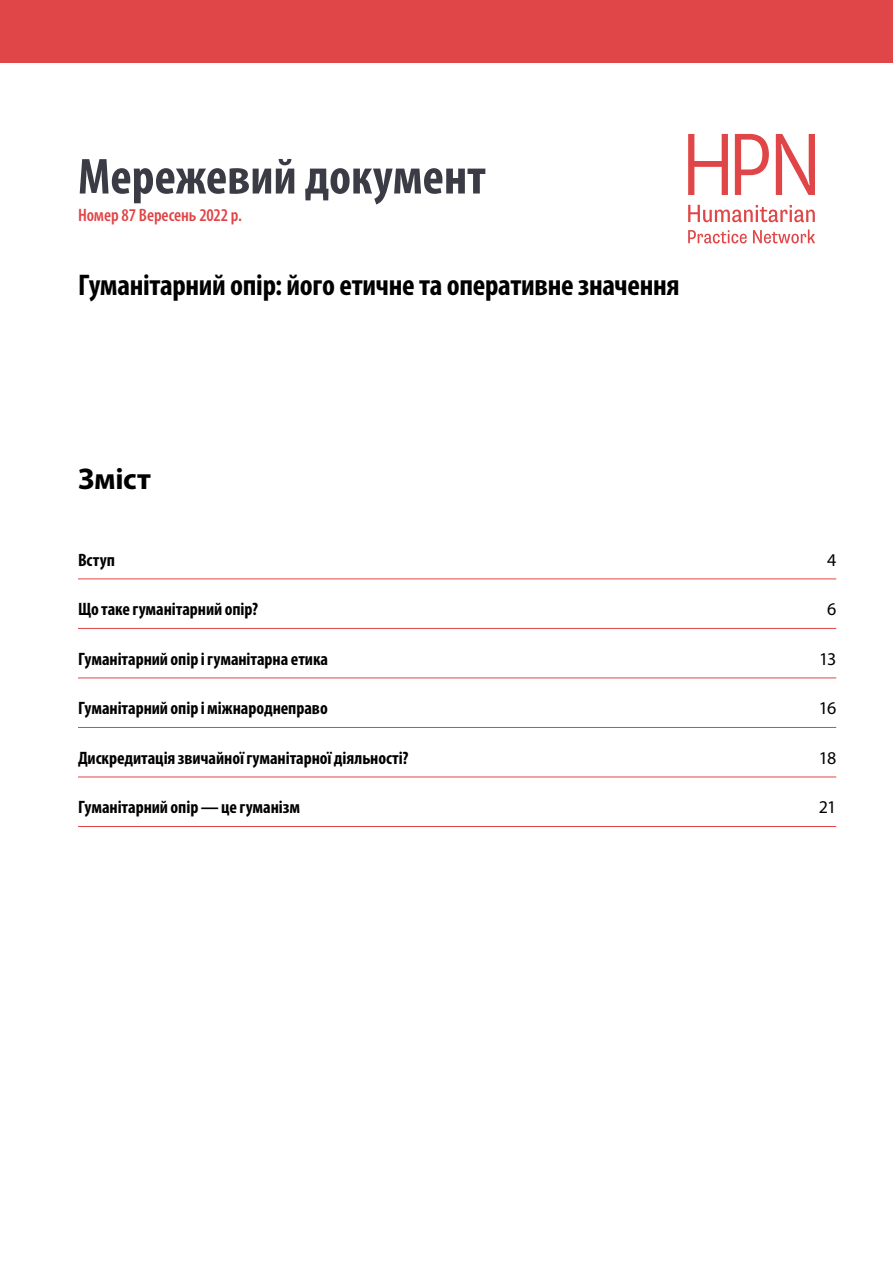
<style>
.page{position:relative;width:893px;height:1263px;background:#fff}
.page>*{position:absolute;margin:0;border:0;box-sizing:border-box;transform-origin:0 0}
.ToC_-_Network_Paper{font:700 condensed 51px "Myriad Pro";color:#3b3b46}
.ToC_-_issue___date{font:700 condensed 30px "Myriad Pro";letter-spacing:-.01em;color:#000}
.t1{font:700 30px "Myriad Pro";letter-spacing:-.005em;color:#000}
.t2{font:700 condensed 18px "Myriad Pro";letter-spacing:-.005em;color:#000}
.ToC_-_issue___date-2{font:600 condensed 18px "Myriad Pro";letter-spacing:-.005em;color:#e04547}
.t3{font:18px "Myriad Pro";letter-spacing:-.06em;color:#000}
</style>
<div class="page">
<div style="left:0;top:0;width:893px;height:63px;background:#e04547"></div>
<svg style="left:688px;top:205px;width:127px;height:17px"></svg>
<svg style="left:688px;top:230px;width:59px;height:13px"></svg>
<svg style="left:753px;top:229px;width:62px;height:14px"></svg>
<svg style="left:688px;top:134px;width:40px;height:61px"></svg>
<svg style="left:735px;top:134px;width:34px;height:61px"></svg>
<svg style="left:776px;top:134px;width:39px;height:61px"></svg>
<hr style="left:78px;top:578px;width:758px;height:1px;background:#e04547">
<hr style="left:78px;top:628px;width:758px;height:1px;background:#e04547">
<hr style="left:78px;top:677px;width:758px;height:1px;background:#e04547">
<hr style="left:78px;top:727px;width:758px;height:1px;background:#e04547">
<hr style="left:78px;top:777px;width:758px;height:1px;background:#e04547">
<hr style="left:78px;top:826px;width:758px;height:1px;background:#e04547">
<p class="ToC_-_Network_Paper" style="left:78px;top:145px;width:409px">Мережевий документ</p>
<p class="ToC_-_issue___date-2" style="left:78px;top:203px;width:166px">Номер 87 Вересень 2022 р.</p>
<p class="ToC_-_issue___date" style="left:78px;top:266px;width:603px">Гуманітарний опір: його етичне та оперативне значення</p>
<h2 class="t1" style="left:78px;top:460px;width:74px">Зміст</h2>
<p class="t2" style="left:78px;top:548px;width:39px">Вступ</p>
<p class="t3" style="left:827px;top:549px;width:11px">4</p>
<p class="t2" style="left:78px;top:598px;width:182px">Що таке гуманітарний опір?</p>
<p class="t3" style="left:827px;top:598px;width:11px">6</p>
<p class="t2" style="left:78px;top:647px;width:252px">Гуманітарний опір і гуманітарна етика</p>
<p class="t3" style="left:819px;top:648px;width:19px">13</p>
<p class="t2" style="left:78px;top:697px;width:251px">Гуманітарний опір і міжнароднеправо</p>
<p class="t3" style="left:819px;top:697px;width:19px">16</p>
<p class="t2" style="left:78px;top:747px;width:332px">Дискредитація звичайної гуманітарної діяльності?</p>
<p class="t3" style="left:819px;top:747px;width:19px">18</p>
<p class="t2" style="left:78px;top:796px;width:224px">Гуманітарний опір — це гуманізм</p>
<p class="t3" style="left:819px;top:796px;width:19px">21</p>
</div>
